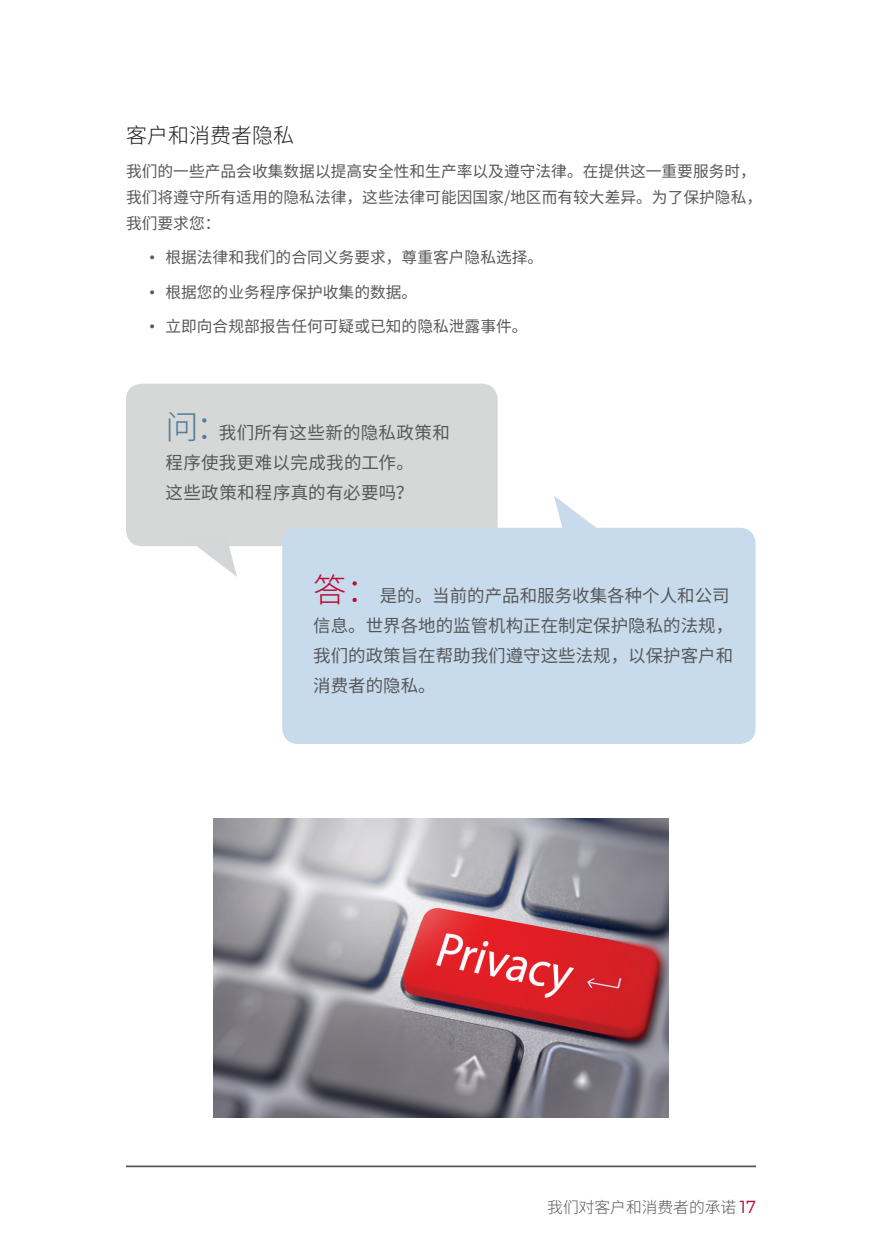
<style>
.page{position:relative;width:882px;height:1260px;background:#fff}
.page>*{position:absolute;margin:0;border:0;box-sizing:border-box;transform-origin:0 0}
.SR_Subheads_Body{font:300 21px "Noto Sans CJ Ksc";color:#231f20}
.SR_Respuesta{font:17.5px/29.8px "Noto Sans CJ Ksc";color:#57585a}
.SR_Pregunta{font:17.5px/29.8px "Noto Sans CJ Ksc";letter-spacing:.02em;color:#57585a}
.BodyText1_9pts{font:15.75px/26.2px "Noto Sans CJ Ksc";color:#57585a}
.t1{font:300 15.75px "Noto Sans CJ Ksc";color:#57585a}
.s1{font-family:"Arial"}
.s2{font-weight:300;font-size:33.25px;color:#517d98}
.s3{font-weight:300;font-size:33.25px;color:#b90f36}
.s4{font-family:"Montserrat";font-size:17.5px;color:#b90f36}
</style>
<div class="page">
<hr style="left:126px;top:1166px;width:630px;height:1px;background:#57585a">
<div style="left:126px;top:384px;width:372px;height:162px;background:#d6d7d7;border-radius:16px"></div>
<svg style="left:197px;top:546px;width:40px;height:31px"></svg>
<img style="left:214px;top:818px;width:454px;height:300px">
<div style="left:282px;top:528px;width:474px;height:216px;background:#c8dbec;border-radius:16px"></div>
<svg style="left:554px;top:496px;width:52px;height:32px"></svg>
<p class="SR_Subheads_Body" style="left:126px;top:123px;width:169px">客户和消费者隐私</p>
<p class="BodyText1_9pts" style="left:126px;top:158px;width:638px">我们的一些产品会收集数据以提高安全性和生产率以及遵守法律。在提供这一重要服务时，我们将遵守所有适用的隐私法律，这些法律可能因国家/地区而有较大差异。为了保护隐私，我们要求您：</p>
<p class="BodyText1_9pts" style="left:150px;top:245px;width:395px"><span class="s1">•</span> 根据法律和我们的合同义务要求，尊重客户隐私选择。</p>
<p class="BodyText1_9pts" style="left:150px;top:279px;width:269px"><span class="s1">•</span> 根据您的业务程序保护收集的数据。</p>
<p class="BodyText1_9pts" style="left:150px;top:313px;width:379px"><span class="s1">•</span> 立即向合规部报告任何可疑或已知的隐私泄露事件。</p>
<p class="SR_Pregunta" style="left:165px;top:418px;width:286px"><span class="s2">问：</span>我们所有这些新的隐私政策和程序使我更难以完成我的工作。<br>这些政策和程序真的有必要吗？</p>
<p class="SR_Respuesta" style="left:313px;top:581px;width:422px"><span class="s3">答：</span>是的。当前的产品和服务收集各种个人和公司信息。世界各地的监管机构正在制定保护隐私的法规，我们的政策旨在帮助我们遵守这些法规，以保护客户和消费者的隐私。</p>
<p class="t1" style="left:547px;top:1198px;width:210px">我们对客户和消费者的承诺 <span class="s4">17</span></p>
</div>
